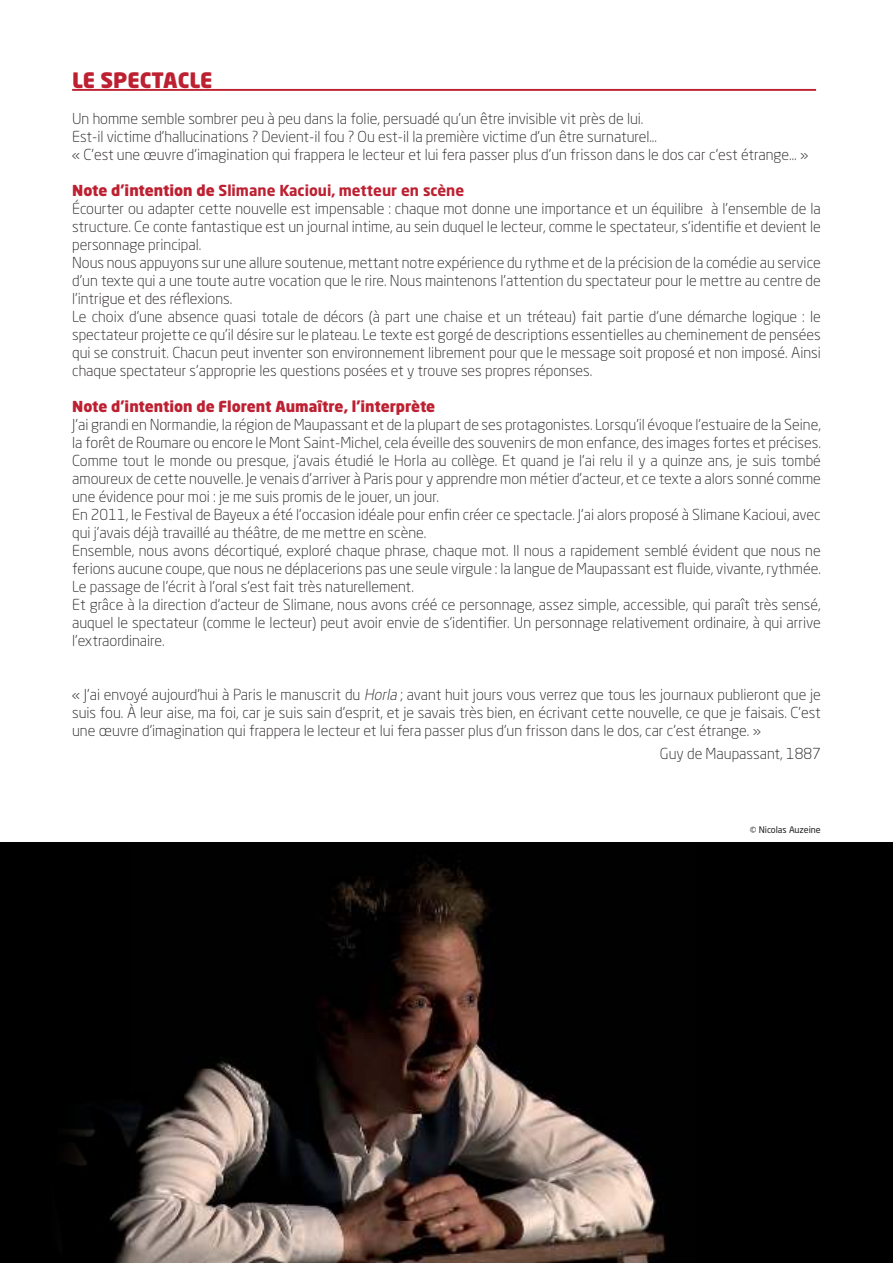
<style>
.page{position:relative;width:893px;height:1263px;background:#fff}
.page>*{position:absolute;margin:0;border:0;box-sizing:border-box;transform-origin:0 0}
.t1{font:900 21px "Neo Sans Std";color:#bd2031}
.t2{font:300 15px/18px "Neo Sans Std";color:#231f20}
.t3{font:900 15px "Neo Sans Std";color:#bd2031}
.t4{font:9px "Neo Sans W1 G";color:#231f20}
.s1{font-weight:900;color:#bd2031}
.s2{font-family:"Neo Sans W1 G";font-weight:700;color:#bd2031}
.s3{font-weight:700;color:#bd2031}
.s4{font-style:italic}
</style>
<div class="page">
<hr style="left:72px;top:89px;width:744px;height:2px;background:#bd2031">
<div style="left:0;top:842px;width:893px;height:421px;background:#000"></div>
<img style="left:69px;top:859px;width:597px;height:404px">
<h1 class="t1" style="left:72px;top:68px;width:142px">LE SPECTACLE</h1>
<p class="t2" style="left:72px;top:110px;width:737px">Un homme semble sombrer peu à peu dans la folie, persuadé qu’un être invisible vit près de lui.<br>Est-il victime d’hallucinations ? Devient-il fou ? Ou est-il la première victime d’un être surnaturel...<br>« C’est une œuvre d’imagination qui frappera le lecteur et lui fera passer plus d’un frisson dans le dos car c’est étrange… »</p>
<p class="t2" style="left:72px;top:182px;width:750px"><span class="s1">Note d’intention de</span> <span class="s2">Slimane Kacioui,</span> <span class="s3">metteur en scène<br></span>Écourter ou adapter cette nouvelle est impensable : chaque mot donne une importance et un équilibre à l’ensemble de la structure. Ce conte fantastique est un journal intime, au sein duquel le lecteur, comme le spectateur, s’identifie et devient le personnage principal.<br>Nous nous appuyons sur une allure soutenue, mettant notre expérience du rythme et de la précision de la comédie au service d’un texte qui a une toute autre vocation que le rire. Nous maintenons l’attention du spectateur pour le mettre au centre de l’intrigue et des réflexions.<br>Le choix d’une absence quasi totale de décors (à part une chaise et un tréteau) fait partie d’une démarche logique : le spectateur projette ce qu’il désire sur le plateau. Le texte est gorgé de descriptions essentielles au cheminement de pensées qui se construit. Chacun peut inventer son environnement librement pour que le message soit proposé et non imposé. Ainsi chaque spectateur s’approprie les questions posées et y trouve ses propres réponses.</p>
<p class="t3" style="left:72px;top:398px;width:365px">Note d’intention de Florent Aumaître, l’interprète</p>
<p class="t2" style="left:72px;top:416px;width:750px">J’ai grandi en Normandie, la région de Maupassant et de la plupart de ses protagonistes. Lorsqu’il évoque l’estuaire de la Seine, la forêt de Roumare ou encore le Mont Saint-Michel, cela éveille des souvenirs de mon enfance, des images fortes et précises.<br>Comme tout le monde ou presque, j’avais étudié le Horla au collège. Et quand je l’ai relu il y a quinze ans, je suis tombé amoureux de cette nouvelle. Je venais d’arriver à Paris pour y apprendre mon métier d’acteur, et ce texte a alors sonné comme une évidence pour moi : je me suis promis de le jouer, un jour.<br>En 2011, le Festival de Bayeux a été l’occasion idéale pour enfin créer ce spectacle. J’ai alors proposé à Slimane Kacioui, avec qui j’avais déjà travaillé au théâtre, de me mettre en scène.<br>Ensemble, nous avons décortiqué, exploré chaque phrase, chaque mot. Il nous a rapidement semblé évident que nous ne ferions aucune coupe, que nous ne déplacerions pas une seule virgule : la langue de Maupassant est fluide, vivante, rythmée.<br>Le passage de l’écrit à l’oral s’est fait très naturellement.<br>Et grâce à la direction d’acteur de Slimane, nous avons créé ce personnage, assez simple, accessible, qui paraît très sensé, auquel le spectateur (comme le lecteur) peut avoir envie de s’identifier. Un personnage relativement ordinaire, à qui arrive l’extraordinaire.</p>
<p class="t2" style="left:72px;top:686px;width:750px;text-align:justify">« J’ai envoyé aujourd’hui à Paris le manuscrit du <span class="s4">Horla</span> ; avant huit jours vous verrez que tous les journaux publieront que je suis fou. À leur aise, ma foi, car je suis sain d’esprit, et je savais très bien, en écrivant cette nouvelle, ce que je faisais. C’est une œuvre d’imagination qui frappera le lecteur et lui fera passer plus d’un frisson dans le dos, car c’est étrange. »</p>
<p class="t2" style="left:660px;top:744px;width:162px">Guy de Maupassant, 1887</p>
<p class="t4" style="left:750px;top:825px;width:73px">© Nicolas Auzeine</p>
</div>
